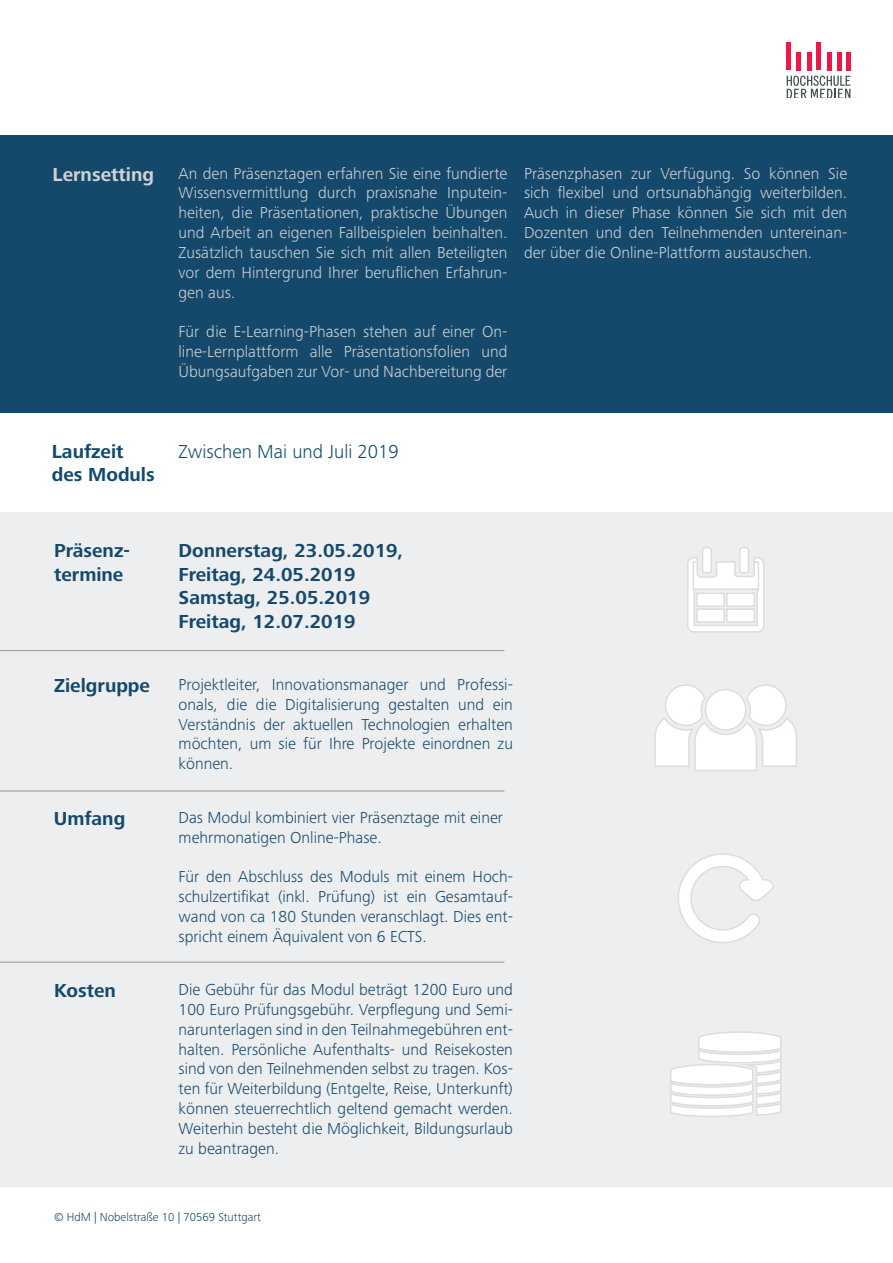
<style>
.page{position:relative;width:893px;height:1263px;background:#fff}
.page>*{position:absolute;margin:0;border:0;box-sizing:border-box;transform-origin:0 0}
.t1{font:700 19.5px/23.4px "Hd M Frutiger Next Pro";color:#15496c}
.t2{font:300 19.5px "Hd M Frutiger Next Pro";color:#114a6c}
.t3{font:700 19.5px/23.4px "Hd M Frutiger Next Pro";color:#114a6c}
.t4{font:700 19.5px "Hd M Frutiger Next Pro";color:#d1d2d4}
.t5{font:300 16.5px/19.8px "Hd M Frutiger Next Pro";color:#15496c;text-align:justify}
.t6{font:300 16.5px/19.8px "Hd M Frutiger Next Pro";color:#d1d2d4;text-align:justify}
.t7{font:300 12px "Hd M Frutiger Next Pro";color:#15496c}
</style>
<div class="page">
<div style="left:0;top:512px;width:893px;height:675px;background:#edeeef"></div>
<div style="left:0;top:135px;width:893px;height:277px;background:#15496c"></div>
<hr style="left:787px;top:43px;width:4px;height:27px;background:#ed1845">
<hr style="left:796px;top:52px;width:4px;height:18px;background:#ed1845">
<hr style="left:807px;top:52px;width:4px;height:18px;background:#ed1845">
<div style="left:816px;top:43px;width:5px;height:27px;background:#ed1845"></div>
<hr style="left:828px;top:52px;width:4px;height:18px;background:#ed1845">
<hr style="left:837px;top:52px;width:4px;height:18px;background:#ed1845">
<hr style="left:846px;top:52px;width:4px;height:18px;background:#ed1845">
<svg style="left:787px;top:76px;width:63px;height:22px"></svg>
<hr style="left:0;top:650px;width:504px;height:1px;background:#939598">
<hr style="left:0;top:791px;width:504px;height:1px;background:#939598">
<hr style="left:0;top:962px;width:504px;height:1px;background:#939598">
<div style="left:702px;top:547px;width:9px;height:26px;background:#fff;border-radius:3px"></div>
<div style="left:702px;top:547px;width:10px;height:27px;border:2px solid #dcdddf;border-radius:3px"></div>
<div style="left:740px;top:547px;width:8px;height:26px;background:#fff;border-radius:3px"></div>
<div style="left:739px;top:547px;width:10px;height:27px;border:2px solid #dcdddf;border-radius:3px"></div>
<svg style="left:687px;top:556px;width:77px;height:77px"></svg>
<svg style="left:670px;top:1031px;width:111px;height:86px"></svg>
<svg style="left:654px;top:684px;width:143px;height:87px"></svg>
<svg style="left:678px;top:853px;width:96px;height:90px"></svg>
<p class="t4" style="left:52px;top:163px;width:103px">Lernsetting</p>
<p class="t6" style="left:179px;top:163px;width:330px">An den Präsenztagen erfahren Sie eine fundierte Wissensvermittlung durch praxisnahe Inputein&shy;heiten, die Präsentationen, praktische Übungen und Arbeit an eigenen Fallbeispielen beinhalten.<br>Zusätzlich tauschen Sie sich mit allen Beteiligten vor dem Hintergrund Ihrer beruflichen Erfahrun&shy;gen aus.</p>
<p class="t6" style="left:179px;top:322px;width:330px">Für die E-Learning-Phasen stehen auf einer On&shy;line-Lernplattform alle Präsentationsfolien und Übungsaufgaben zur Vor- und Nachbereitung der</p>
<p class="t6" style="left:524px;top:163px;width:325px">Präsenzphasen zur Verfügung. So können Sie sich flexibel und ortsunabhängig weiterbilden.<br>Auch in dieser Phase können Sie sich mit den Dozenten und den Teilnehmenden untereinan&shy;der über die Online-Plattform austauschen.</p>
<p class="t3" style="left:52px;top:440px;width:105px">Laufzeit des Moduls</p>
<p class="t2" style="left:179px;top:440px;width:222px">Zwischen Mai und Juli 2019</p>
<p class="t1" style="left:54px;top:539px;width:78px">Präsenz&shy;termine</p>
<p class="t1" style="left:179px;top:539px;width:226px">Donnerstag, 23.05.2019,</p>
<p class="t1" style="left:179px;top:562px;width:179px">Freitag, 24.05.2019</p>
<p class="t1" style="left:179px;top:586px;width:193px">Samstag, 25.05.2019</p>
<p class="t1" style="left:179px;top:609px;width:179px">Freitag, 12.07.2019</p>
<p class="t1" style="left:54px;top:674px;width:97px">Zielgruppe</p>
<p class="t5" style="left:179px;top:675px;width:336px">Projektleiter, Innovationsmanager und Professi&shy;onals, die die Digitalisierung gestalten und ein Verständnis der aktuellen Technologien erhalten möchten, um sie für Ihre Projekte einordnen zu können.</p>
<p class="t1" style="left:54px;top:807px;width:73px">Umfang</p>
<p class="t5" style="left:179px;top:807px;width:326px">Das Modul kombiniert vier Präsenztage mit einer mehrmonatigen Online-Phase.</p>
<p class="t5" style="left:179px;top:867px;width:336px">Für den Abschluss des Moduls mit einem Hoch&shy;schulzertifikat (inkl. Prüfung) ist ein Gesamtauf&shy;wand von ca 180 Stunden veranschlagt. Dies ent&shy;spricht einem Äquivalent von 6 ECTS.</p>
<p class="t1" style="left:54px;top:979px;width:63px">Kosten</p>
<p class="t5" style="left:179px;top:980px;width:336px">Die Gebühr für das Modul beträgt 1200 Euro und 100 Euro Prüfungsgebühr. Verpflegung und Semi&shy;narunterlagen sind in den Teilnahmegebühren ent&shy;halten. Persönliche Aufenthalts- und Reisekosten sind von den Teilnehmenden selbst zu tragen. Kos&shy;ten für Weiterbildung (Entgelte, Reise, Unterkunft) können steuerrechtlich geltend gemacht werden.<br>Weiterhin besteht die Möglichkeit, Bildungsurlaub zu beantragen.</p>
<p class="t7" style="left:54px;top:1210px;width:209px">© HdM | Nobelstraße 10 | 70569 Stuttgart</p>
</div>
